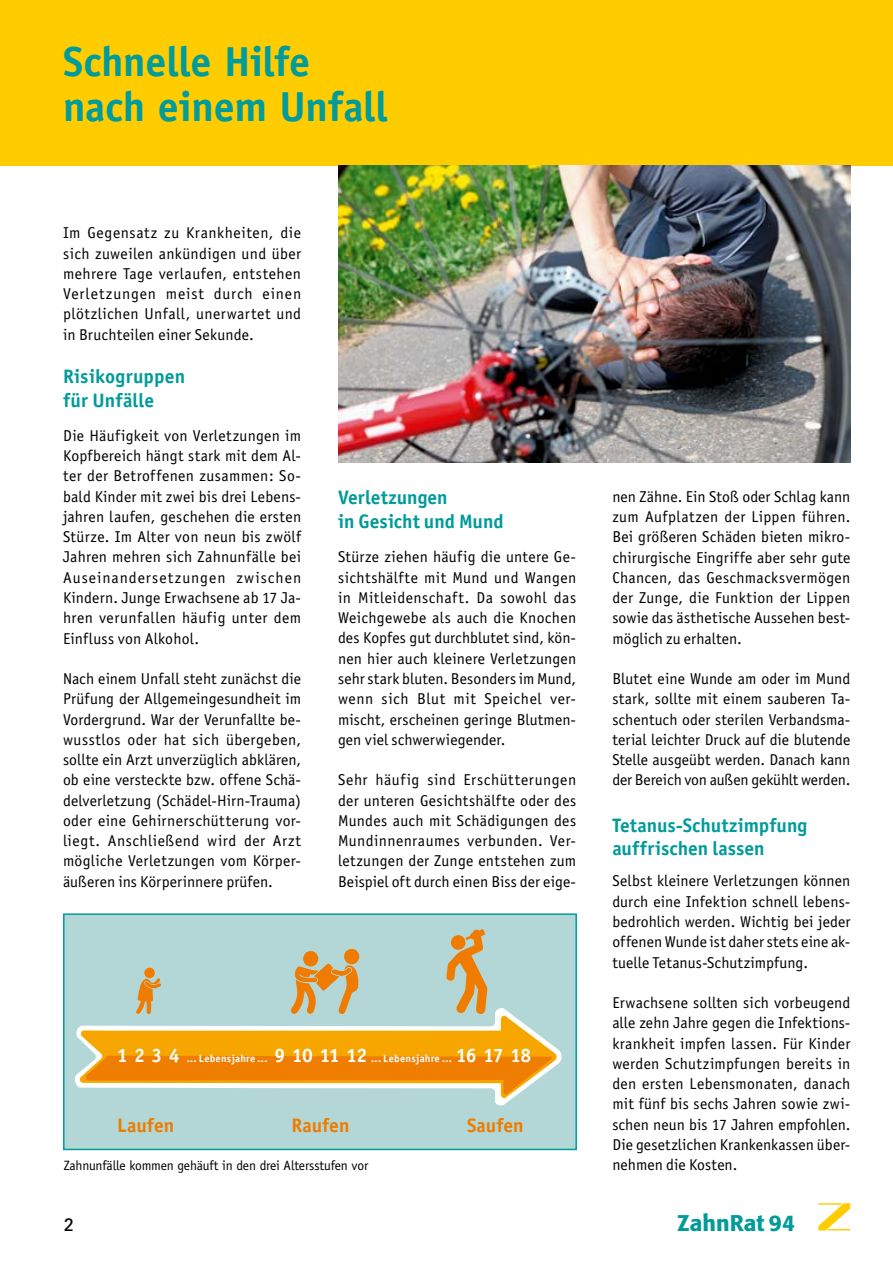
<style>
.page{position:relative;width:893px;height:1263px;background:#fff}
.page>*{position:absolute;margin:0;border:0;box-sizing:border-box;transform-origin:0 0}
.t1{font:700 42px/45px "Officina Sans";letter-spacing:-.005em;color:#009b9a}
.t2{font:500 22.5px "Formata";color:#009b9a}
.t3{font:700 19.5px/23.4px "Officina Sans";color:#009b9a}
.t4{font:700 19.5px "Officina Sans";color:#ef7c00}
.t5{font:700 19.5px "Officina Sans";letter-spacing:-.04em;color:#fff}
.t6{font:18px "Univers";color:#000}
.t7{font:15.75px/20.2px "Officina Sans";letter-spacing:.005em;color:#000;text-align:justify}
.t8{font:13.5px "Officina Sans";letter-spacing:-.01em;color:#000}
.t9{font:700 10.5px "Officina Sans";letter-spacing:.02em;color:#fff}
.s1{font-size:19.5px}
</style>
<div class="page">
<div style="left:0;top:0;width:893px;height:166px;background:#fc0"></div>
<svg style="left:818px;top:1203px;width:32px;height:27px"></svg>
<img style="left:338px;top:166px;width:512px;height:296px">
<div style="left:63px;top:913px;width:514px;height:237px;background:#b3d7d7;border:2px solid #009b9a"></div>
<svg style="left:75px;top:1027px;width:487px;height:78px"></svg>
<svg style="left:79px;top:929px;width:478px;height:170px"></svg>
<div style="left:451px;top:935px;width:14px;height:15px;background:#ef7c00;border-radius:50%"></div>
<h1 class="t1" style="left:63px;top:38px;width:326px">Schnelle Hilfe nach einem Unfall</h1>
<p class="t7" style="left:63px;top:223px;width:240px">Im Gegensatz zu Krankheiten, die sich zuweilen ankündigen und über mehrere Tage verlaufen, entstehen Verletzungen meist durch einen plötzlichen Unfall, unerwartet und in Bruchteilen einer Sekunde.</p>
<p class="t3" style="left:63px;top:365px;width:124px">Risikogruppen für Unfälle</p>
<p class="t7" style="left:63px;top:425px;width:240px">Die Häufigkeit von Verletzungen im Kopfbereich hängt stark mit dem Al&shy;ter der Betroffenen zusammen: So&shy;bald Kinder mit zwei bis drei Lebens&shy;jahren laufen, geschehen die ersten Stürze. Im Alter von neun bis zwölf Jahren mehren sich Zahnunfälle bei Auseinandersetzungen zwischen Kindern. Junge Erwachsene ab 17 Ja&shy;hren verunfallen häufig unter dem Einfluss von Alkohol.</p>
<p class="t7" style="left:63px;top:668px;width:240px">Nach einem Unfall steht zunächst die Prüfung der Allgemeingesundheit im Vordergrund. War der Verunfallte be&shy;wusstlos oder hat sich übergeben, sollte ein Arzt unverzüglich abklären, ob eine versteckte bzw. offene Schä&shy;delverletzung (Schädel-Hirn-Trauma) oder eine Gehirnerschütterung vor&shy;liegt. Anschließend wird der Arzt mögliche Verletzungen vom Körper&shy;äußeren ins Körperinnere prüfen.</p>
<p class="t3" style="left:338px;top:486px;width:167px">Verletzungen<br>in Gesicht und Mund</p>
<p class="t7" style="left:338px;top:547px;width:240px">Stürze ziehen häufig die untere Ge&shy;sichtshälfte mit Mund und Wangen in Mitleidenschaft. Da sowohl das Weichgewebe als auch die Knochen des Kopfes gut durchblutet sind, kön&shy;nen hier auch kleinere Verletzungen sehr stark bluten. Besonders im Mund, wenn sich Blut mit Speichel ver&shy;mischt, erscheinen geringe Blutmen&shy;gen viel schwerwiegender.</p>
<p class="t7" style="left:338px;top:770px;width:240px">Sehr häufig sind Erschütterungen der unteren Gesichtshälfte oder des Mundes auch mit Schädigungen des Mundinnenraumes verbunden. Ver&shy;letzungen der Zunge entstehen zum Beispiel oft durch einen Biss der eige-</p>
<p class="t9" style="left:117px;top:1052px;width:152px"><span class="s1">1 2 3 4</span> ... Lebensjahre ...</p>
<p class="t9" style="left:371px;top:1052px;width:82px">... Lebensjahre ...</p>
<p class="t5" style="left:275px;top:1043px;width:94px">9 10 11 12</p>
<p class="t5" style="left:456px;top:1043px;width:77px">16 17 18</p>
<p class="t4" style="left:117px;top:1113px;width:59px">Laufen</p>
<p class="t4" style="left:291px;top:1113px;width:60px">Raufen</p>
<p class="t4" style="left:467px;top:1113px;width:58px">Saufen</p>
<p class="t7" style="left:612px;top:486px;width:240px">nen Zähne. Ein Stoß oder Schlag kann zum Aufplatzen der Lippen führen.<br>Bei größeren Schäden bieten mikro&shy;chirurgische Eingriffe aber sehr gute Chancen, das Geschmacksvermögen der Zunge, die Funktion der Lippen sowie das ästhetische Aussehen best&shy;möglich zu erhalten.</p>
<p class="t7" style="left:612px;top:669px;width:240px">Blutet eine Wunde am oder im Mund stark, sollte mit einem sauberen Ta&shy;schentuch oder sterilen Verbandsma&shy;terial leichter Druck auf die blutende Stelle ausgeübt werden. Danach kann der Bereich von außen gekühlt werden.</p>
<p class="t3" style="left:612px;top:813px;width:197px">Tetanus-Schutzimpfung auffrischen lassen</p>
<p class="t7" style="left:612px;top:871px;width:240px">Selbst kleinere Verletzungen können durch eine Infektion schnell lebens&shy;bedrohlich werden. Wichtig bei jeder offenen Wunde ist daher stets eine ak&shy;tuelle Tetanus-Schutzimpfung.</p>
<p class="t7" style="left:612px;top:992px;width:240px">Erwachsene sollten sich vorbeugend alle zehn Jahre gegen die Infektions&shy;krankheit impfen lassen. Für Kinder werden Schutzimpfungen bereits in den ersten Lebensmonaten, danach mit fünf bis sechs Jahren sowie zwi&shy;schen neun bis 17 Jahren empfohlen.<br>Die gesetzlichen Krankenkassen über-</p>
<p class="t8" style="left:64px;top:1157px;width:306px">Zahnunfälle kommen gehäuft in den drei Altersstufen vor</p>
<p class="t7" style="left:612px;top:1154px;width:127px">nehmen die Kosten.</p>
<p class="t6" style="left:64px;top:1213px;width:12px">2</p>
<h2 class="t2" style="left:677px;top:1209px;width:119px">ZahnRat 94</h2>
</div>
